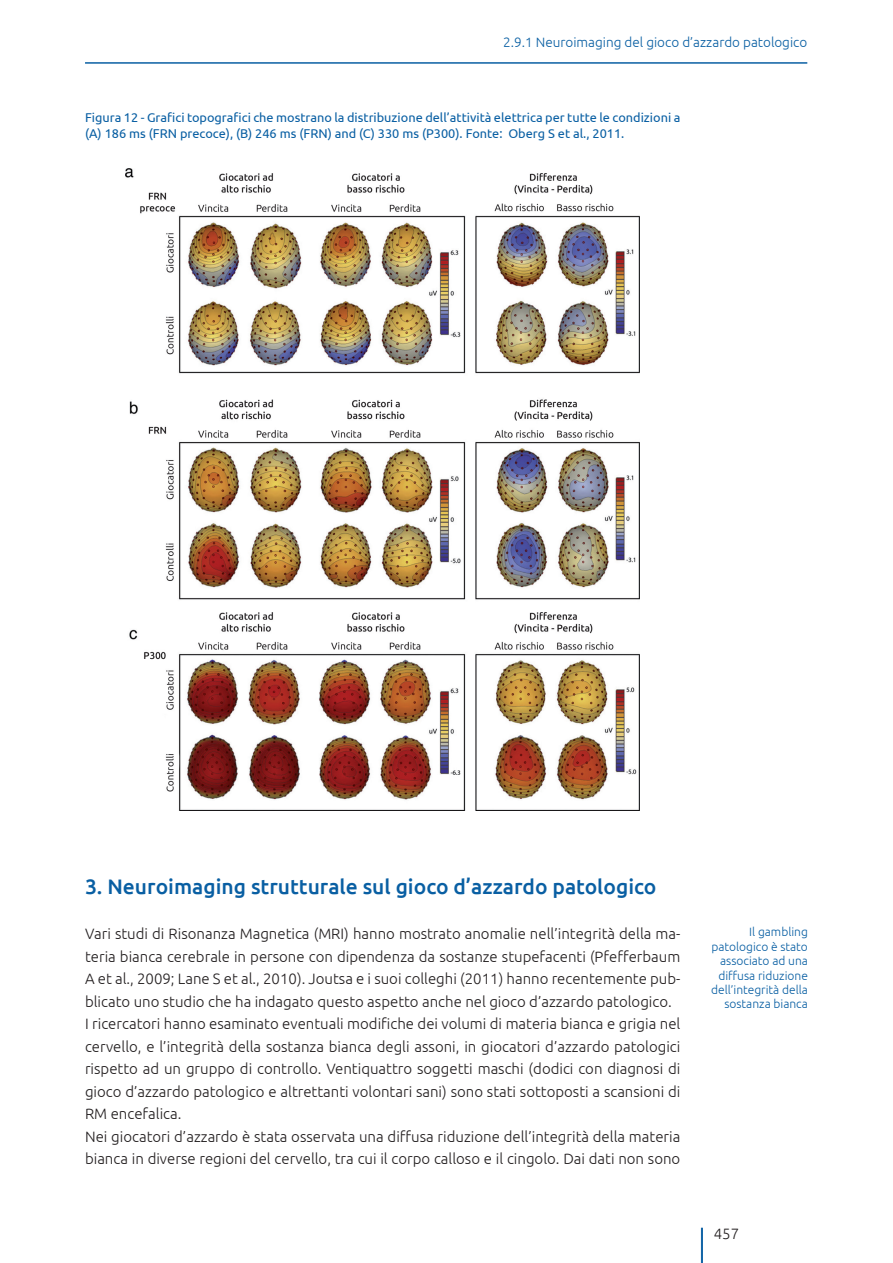
<style>
.page{position:relative;width:893px;height:1263px;background:#fff}
.page>*{position:absolute;margin:0;border:0;box-sizing:border-box;transform-origin:0 0}
.Title_cap{font:500 21px "Ubuntu";color:#095fa3}
.Txt{font:300 15px/22.5px "Ubuntu";color:#231f20;text-align:justify}
.t1{font:300 13.5px "Ubuntu";color:#095fa3}
.Fig_Tab{font:12.75px/16.5px "Ubuntu";color:#095fa3}
.Chiosa_dx{font:300 12px/14.4px "Ubuntu";color:#095fa3;text-align:right}
</style>
<div class="page">
<hr style="left:701px;top:1228px;width:1px;height:35px;background:#095fa3">
<hr style="left:702px;top:1228px;width:1px;height:35px;background:#095fa3">
<hr style="left:85px;top:62px;width:722px;height:2px;background:#095fa3">
<img style="left:126px;top:169px;width:513px;height:642px">
<p class="t1" style="left:503px;top:34px;width:305px">2.9.1 Neuroimaging del gioco d’azzardo patologico</p>
<p class="Fig_Tab" style="left:85px;top:108px;width:597px">Figura 12 - Grafici topografici che mostrano la distribuzione dell’attività elettrica per tutte le condizioni a (A) 186 ms (FRN precoce), (B) 246 ms (FRN) and (C) 330 ms (P300). Fonte: Oberg S et al., 2011.</p>
<p class="Title_cap" style="left:85px;top:873px;width:573px">3. Neuroimaging strutturale sul gioco d’azzardo patologico</p>
<p class="Txt" style="left:85px;top:922px;width:597px">Vari studi di Risonanza Magnetica (MRI) hanno mostrato anomalie nell’integrità della ma&shy;teria bianca cerebrale in persone con dipendenza da sostanze stupefacenti (Pfefferbaum A et al., 2009; Lane S et al., 2010). Joutsa e i suoi colleghi (2011) hanno recentemente pub&shy;blicato uno studio che ha indagato questo aspetto anche nel gioco d’azzardo patologico.</p>
<p class="Txt" style="left:85px;top:1012px;width:597px">I ricercatori hanno esaminato eventuali modifiche dei volumi di materia bianca e grigia nel cervello, e l’integrità della sostanza bianca degli assoni, in giocatori d’azzardo patologici rispetto ad un gruppo di controllo. Ventiquattro soggetti maschi (dodici con diagnosi di gioco d’azzardo patologico e altrettanti volontari sani) sono stati sottoposti a scansioni di RM encefalica.</p>
<p class="Txt" style="left:85px;top:1125px;width:597px">Nei giocatori d’azzardo è stata osservata una diffusa riduzione dell’integrità della materia bianca in diverse regioni del cervello, tra cui il corpo calloso e il cingolo. Dai dati non sono</p>
<p class="Chiosa_dx" style="left:711px;top:924px;width:98px">Il gambling patologico è stato associato ad una diffusa riduzione dell’integrità della sostanza bianca</p>
<p class="Txt" style="left:714px;top:1222px;width:27px">457</p>
</div>
